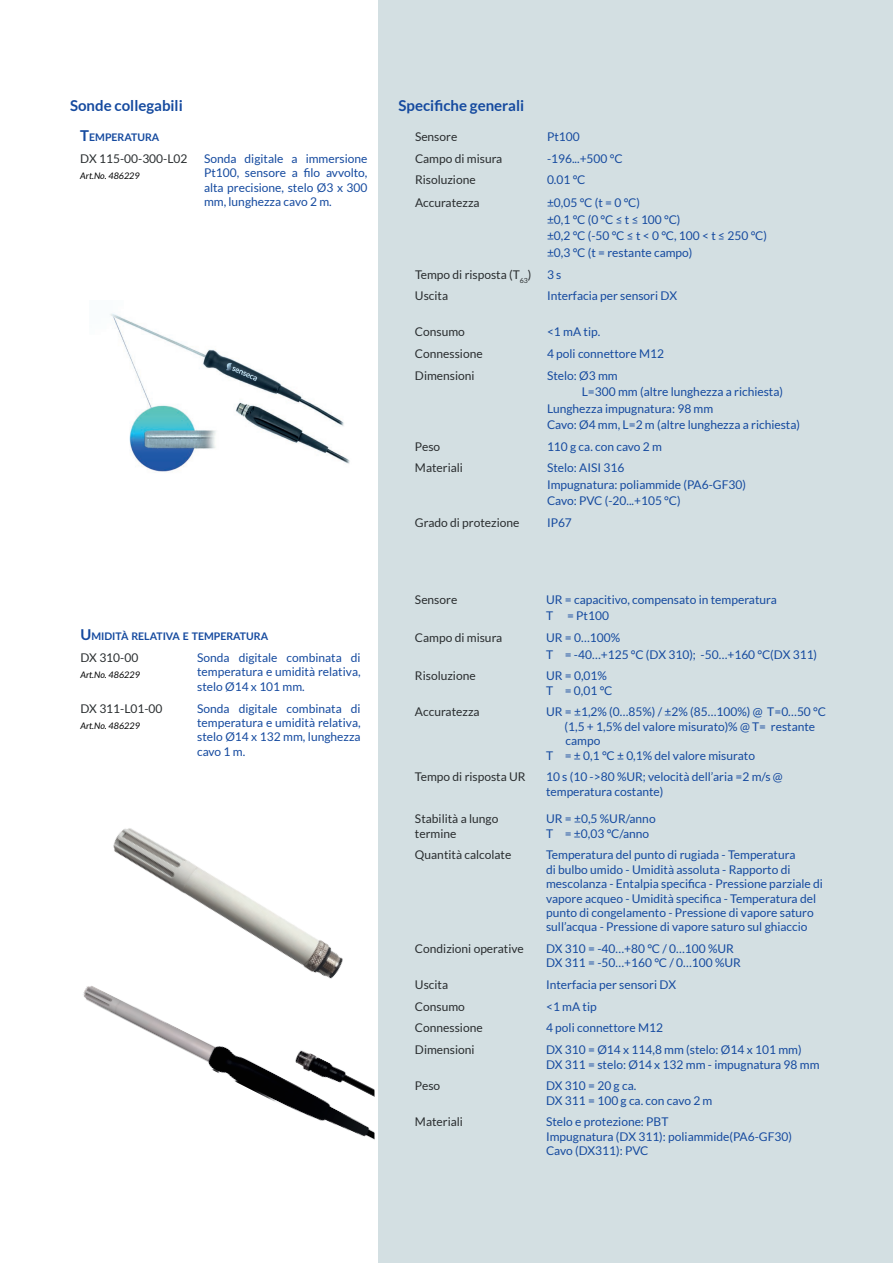
<style>
.page{position:relative;width:893px;height:1263px;background:#fff}
.page>*{position:absolute;margin:0;border:0;box-sizing:border-box;transform-origin:0 0}
.t1{font:700 15px "Lato";color:#154a9f}
.t2{font:12px/14.4px "Lato";color:#154a9f}
.t3{font:12px/14.4px "Lato";color:#292d2f}
.t4{font:700 10.5px "Lato";color:#154a9f}
.t5{font:italic 9px "Lato";color:#000001}
.s1{font-size:15px}
</style>
<div class="page">
<div style="left:378px;top:0;width:515px;height:1263px;background:#d3dfe2"></div>
<img style="left:83px;top:986px;width:291px;height:154px">
<img style="left:105px;top:828px;width:245px;height:162px">
<img style="left:110px;top:313px;width:240px;height:159px">
<p class="t1" style="left:70px;top:97px;width:114px">Sonde collegabili</p>
<p class="t4" style="left:80px;top:131px;width:81px"><span class="s1">T</span>EMPERATURA</p>
<p class="t3" style="left:80px;top:151px;width:109px">DX 115-00-300-L02</p>
<p class="t5" style="left:80px;top:171px;width:61px">Art.No. 486229</p>
<p class="t2" style="left:204px;top:151px;width:165px;text-align:justify">Sonda digitale a immersione Pt100, sensore a filo avvolto, alta precisione, stelo Ø3 x 300 mm, lunghezza cavo 2 m.</p>
<p class="t4" style="left:80px;top:630px;width:189px"><span class="s1">U</span> MIDITÀ RELATIVA E TEMPERATURA</p>
<p class="t3" style="left:80px;top:650px;width:59px">DX 310-00</p>
<p class="t5" style="left:80px;top:670px;width:61px">Art.No. 486229</p>
<p class="t2" style="left:197px;top:650px;width:165px;text-align:justify">Sonda digitale combinata di temperatura e umidità relativa, stelo Ø14 x 101 mm.</p>
<p class="t3" style="left:80px;top:701px;width:84px">DX 311-L01-00</p>
<p class="t5" style="left:80px;top:720px;width:61px">Art.No. 486229</p>
<p class="t2" style="left:197px;top:701px;width:165px;text-align:justify">Sonda digitale combinata di temperatura e umidità relativa, stelo Ø14 x 132 mm, lunghezza cavo 1 m.</p>
<p class="t1" style="left:399px;top:97px;width:127px">Specifiche generali</p>
<p class="t3" style="left:415px;top:129px;width:44px">Sensore</p>
<p class="t2" style="left:547px;top:129px;width:34px">Pt100</p>
<p class="t3" style="left:415px;top:151px;width:89px">Campo di misura</p>
<p class="t2" style="left:547px;top:151px;width:77px">-196...+500 °C</p>
<p class="t3" style="left:415px;top:173px;width:62px">Risoluzione</p>
<p class="t2" style="left:547px;top:173px;width:40px">0.01 °C</p>
<p class="t3" style="left:415px;top:196px;width:66px">Accuratezza</p>
<p class="t2" style="left:547px;top:195px;width:222px;line-height:16.5px">±0,05 °C (t = 0 °C)<br>±0,1 °C (0 °C ≤ t ≤ 100 °C)<br>±0,2 °C (-50 °C ≤ t &lt; 0 °C, 100 &lt; t ≤ 250 °C) ±0,3 °C (t = restante campo)</p>
<p class="t3" style="left:415px;top:267px;width:118px">Tempo di risposta (T<sub>63</sub>)</p>
<p class="t2" style="left:547px;top:267px;width:16px">3 s</p>
<p class="t3" style="left:415px;top:289px;width:35px">Uscita</p>
<p class="t2" style="left:547px;top:289px;width:132px">Interfacia per sensori DX</p>
<p class="t3" style="left:415px;top:325px;width:51px">Consumo</p>
<p class="t2" style="left:547px;top:325px;width:55px">&lt;1 mA tip.</p>
<p class="t3" style="left:415px;top:346px;width:69px">Connessione</p>
<p class="t2" style="left:547px;top:346px;width:118px">4 poli connettore M12</p>
<p class="t3" style="left:415px;top:368px;width:61px">Dimensioni</p>
<p class="t2" style="left:547px;top:368px;width:72px">Stelo: Ø3 mm</p>
<p class="t2" style="left:582px;top:384px;width:203px">L=300 mm (altre lunghezza a richiesta)</p>
<p class="t2" style="left:547px;top:401px;width:168px">Lunghezza impugnatura: 98 mm</p>
<p class="t2" style="left:547px;top:417px;width:255px">Cavo: Ø4 mm, L=2 m (altre lunghezza a richiesta)</p>
<p class="t3" style="left:415px;top:439px;width:27px">Peso</p>
<p class="t2" style="left:547px;top:439px;width:117px">110 g ca. con cavo 2 m</p>
<p class="t3" style="left:415px;top:461px;width:50px">Materiali</p>
<p class="t2" style="left:547px;top:460px;width:201px;line-height:16.5px">Stelo: AISI 316<br>Impugnatura: poliammide (PA6-GF30)<br>Cavo: PVC (-20...+105 °C)</p>
<p class="t3" style="left:415px;top:515px;width:106px">Grado di protezione</p>
<p class="t2" style="left:547px;top:515px;width:26px">IP67</p>
<p class="t3" style="left:415px;top:592px;width:44px">Sensore</p>
<p class="t2" style="left:546px;top:591px;width:232px;line-height:16.5px">UR = capacitivo, compensato in temperatura<br>T = Pt100</p>
<p class="t3" style="left:415px;top:630px;width:89px">Campo di misura</p>
<p class="t2" style="left:546px;top:629px;width:273px;line-height:16.5px">UR = 0…100%<br>T = -40…+125 °C (DX 310); -50…+160 °C(DX 311)</p>
<p class="t3" style="left:415px;top:669px;width:62px">Risoluzione</p>
<p class="t2" style="left:546px;top:669px;width:68px">UR = 0,01%<br>T = 0,01 °C</p>
<p class="t3" style="left:415px;top:705px;width:66px">Accuratezza</p>
<p class="t2" style="left:546px;top:705px;width:281px">UR = ±1,2% (0…85%) / ±2% (85…100%) @ T=0…50 °C</p>
<p class="t2" style="left:565px;top:719px;width:252px">(1,5 + 1,5% del valore misurato)% @ T= restante</p>
<p class="t2" style="left:565px;top:733px;width:36px">campo</p>
<p class="t2" style="left:546px;top:748px;width:210px">T = ± 0,1 °C ± 0,1% del valore misurato</p>
<p class="t3" style="left:415px;top:770px;width:112px">Tempo di risposta UR</p>
<p class="t2" style="left:546px;top:770px;width:238px">10 s (10 -&gt;80 %UR; velocità dell’aria =2 m/s @ temperatura costante)</p>
<p class="t3" style="left:415px;top:812px;width:85px">Stabilità a lungo termine</p>
<p class="t2" style="left:546px;top:812px;width:111px">UR = ±0,5 %UR/anno<br>T = ±0,03 °C/anno</p>
<p class="t3" style="left:415px;top:848px;width:98px">Quantità calcolate</p>
<p class="t2" style="left:546px;top:848px;width:278px">Temperatura del punto di rugiada - Temperatura<br>di bulbo umido - Umidità assoluta - Rapporto di mescolanza - Entalpia specifica - Pressione parziale di vapore acqueo - Umidità specifica - Temperatura del punto di congelamento - Pressione di vapore saturo sull’acqua - Pressione di vapore saturo sul ghiaccio</p>
<p class="t3" style="left:415px;top:941px;width:110px">Condizioni operative</p>
<p class="t2" style="left:546px;top:941px;width:196px">DX 310 = -40…+80 °C / 0…100 %UR<br>DX 311 = -50…+160 °C / 0…100 %UR</p>
<p class="t3" style="left:415px;top:977px;width:35px">Uscita</p>
<p class="t2" style="left:546px;top:977px;width:132px">Interfacia per sensori DX</p>
<p class="t3" style="left:415px;top:999px;width:51px">Consumo</p>
<p class="t2" style="left:546px;top:999px;width:52px">&lt;1 mA tip</p>
<p class="t3" style="left:415px;top:1021px;width:69px">Connessione</p>
<p class="t2" style="left:546px;top:1021px;width:118px">4 poli connettore M12</p>
<p class="t3" style="left:415px;top:1042px;width:61px">Dimensioni</p>
<p class="t2" style="left:546px;top:1042px;width:275px">DX 310 = Ø14 x 114,8 mm (stelo: Ø14 x 101 mm)<br>DX 311 = stelo: Ø14 x 132 mm - impugnatura 98 mm</p>
<p class="t3" style="left:415px;top:1078px;width:27px">Peso</p>
<p class="t2" style="left:546px;top:1078px;width:168px">DX 310 = 20 g ca.<br>DX 311 = 100 g ca. con cavo 2 m</p>
<p class="t3" style="left:415px;top:1114px;width:50px">Materiali</p>
<p class="t2" style="left:546px;top:1114px;width:247px">Stelo e protezione: PBT<br>Impugnatura (DX 311): poliammide(PA6-GF30)<br>Cavo (DX311): PVC</p>
</div>
